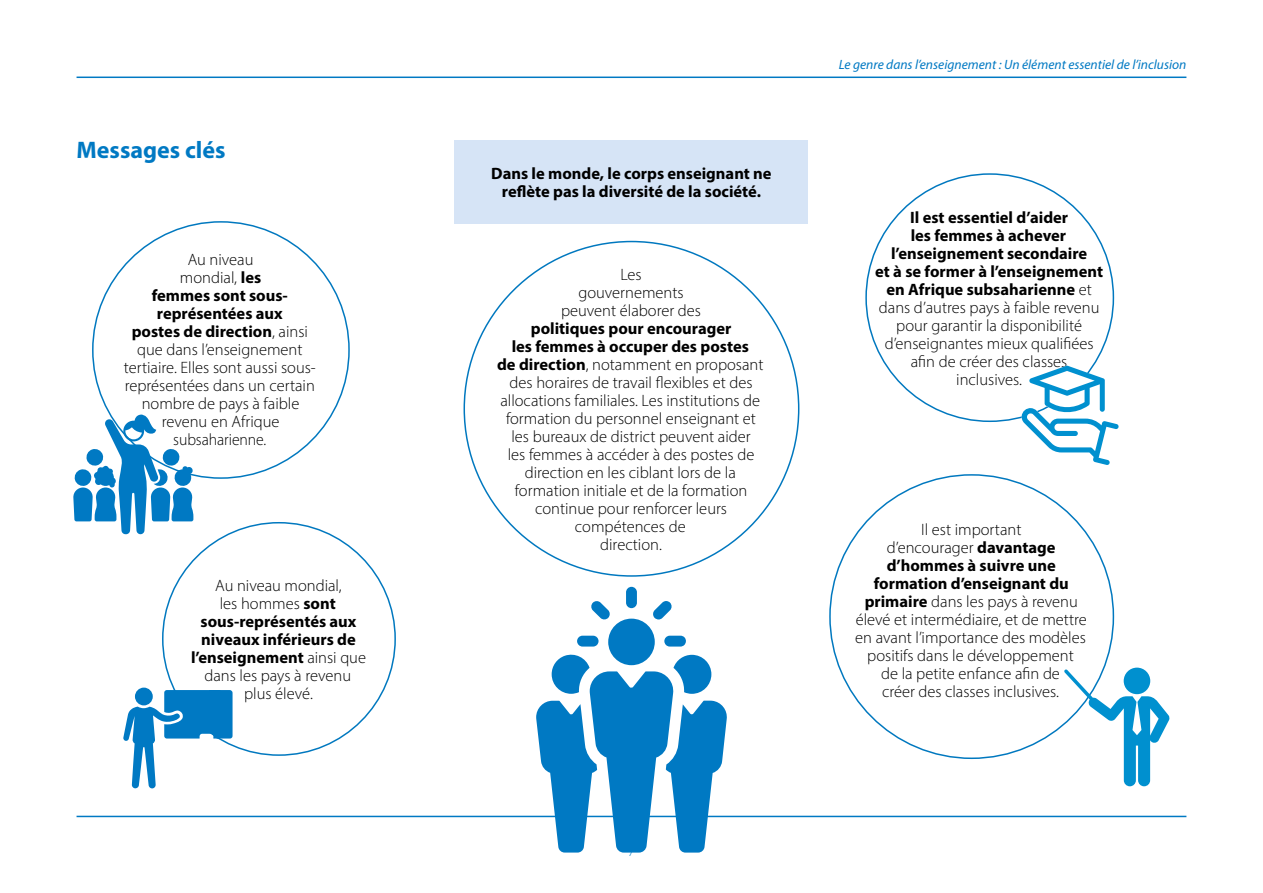
<style>
.page{position:relative;width:1263px;height:893px;background:#fff}
.page>*{position:absolute;margin:0;border:0;box-sizing:border-box;transform-origin:0 0}
.t1{font:700 24px "Myriad Pro";color:#0079c3}
.t2{font:300 16.5px/18px "Myriad Pro";color:#000;text-align:center}
.t3{font:700 16.5px/18px "Myriad Pro";color:#000;text-align:center}
.t4{font:italic 13.5px "Myriad Pro";color:#0079c3}
.t5{font:300 13.5px "Myriad Pro";color:#0079c3}
.s1{font-weight:700}
</style>
<div class="page">
<hr style="left:77px;top:816px;width:1109px;height:1px;background:#0079c3">
<hr style="left:77px;top:77px;width:1109px;height:1px;background:#0079c3">
<svg style="left:73px;top:414px;width:120px;height:120px"></svg>
<div style="left:135px;top:688px;width:18px;height:17px;background:#0079c3;border-radius:50%"></div>
<svg style="left:123px;top:690px;width:110px;height:98px"></svg>
<svg style="left:1064px;top:668px;width:106px;height:118px"></svg>
<svg style="left:1021px;top:366px;width:98px;height:99px"></svg>
<div style="left:455px;top:140px;width:353px;height:84px;background:#d6e4f6"></div>
<svg style="left:536px;top:587px;width:192px;height:266px;fill:#077cc4"></svg>
<h1 class="t1" style="left:77px;top:135px;width:151px">Messages clés</h1>
<p class="t2" style="left:124px;top:251px;width:194px">Au niveau<br>mondial, <span class="s1">les<br>femmes sont sous&shy;représentées aux<br>postes de direction</span>, ainsi que dans l’enseignement tertiaire. Elles sont aussi sous&shy;représentées dans un certain nombre de pays à faible revenu en Afrique subsaharienne.</p>
<p class="t2" style="left:191px;top:576px;width:177px">Au niveau mondial,<br>les hommes <span class="s1">sont sous-représentés aux niveaux inférieurs de l’enseignement</span> ainsi que dans les pays à revenu plus élevé.</p>
<p class="t3" style="left:491px;top:164px;width:282px">Dans le monde, le corps enseignant ne reflète pas la diversité de la société.</p>
<p class="t2" style="left:561px;top:265px;width:141px">Les<br>gouvernements peuvent élaborer des</p>
<p class="t2" style="left:497px;top:319px;width:268px"><span class="s1">politiques pour encourager<br>les femmes à occuper des postes<br>de direction</span>, notamment en proposant des horaires de travail flexibles et des allocations familiales. Les institutions de formation du personnel enseignant et les bureaux de district peuvent aider<br>les femmes à accéder à des postes de direction en les ciblant lors de la formation initiale et de la formation continue pour renforcer leurs compétences de<br>direction.</p>
<p class="t5" style="left:628px;top:844px;width:8px">7</p>
<p class="t4" style="left:839px;top:56px;width:349px">Le genre dans l’enseignement : Un élément essentiel de l’inclusion</p>
<p class="t2" style="left:875px;top:208px;width:229px"><span class="s1">Il est essentiel d’aider<br>les femmes à achever l’enseignement secondaire<br>et à se former à l’enseignement en Afrique subsaharienne</span> et dans d’autres pays à faible revenu pour garantir la disponibilité d’enseignantes mieux qualifiées afin de créer des classes<br>inclusives.</p>
<p class="t2" style="left:855px;top:520px;width:233px">Il est important<br>d’encourager <span class="s1">davantage d’hommes à suivre une formation d’enseignant du primaire</span> dans les pays à revenu élevé et intermédiaire, et de mettre en avant l’importance des modèles positifs dans le développement<br>de la petite enfance afin de<br>créer des classes inclusives.</p>
</div>
